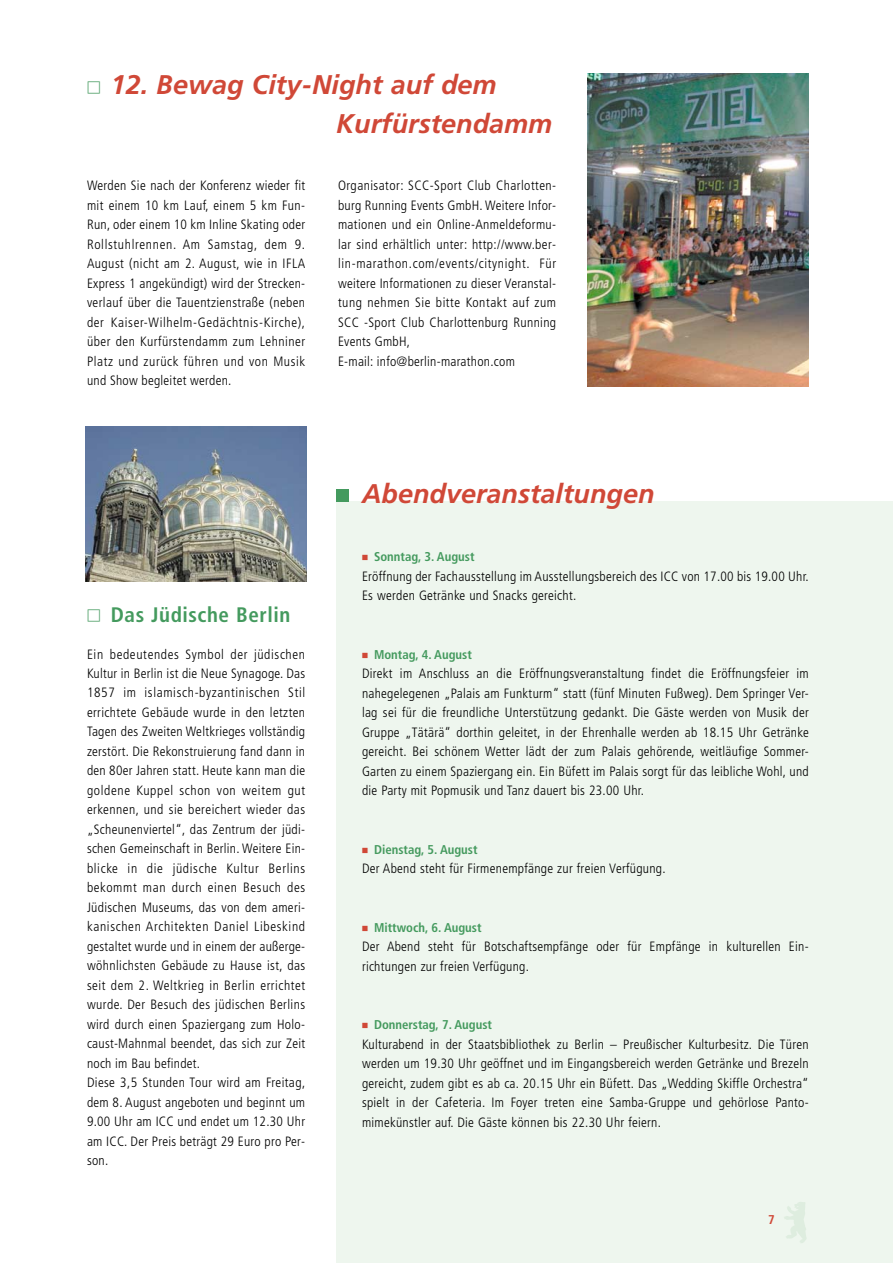
<style>
.page{position:relative;width:893px;height:1263px;background:#fff}
.page>*{position:absolute;margin:0;border:0;box-sizing:border-box;transform-origin:0 0}
.t1{font:italic 700 27px/39px "Frutiger";color:#d04837}
.t2{font:700 condensed 21px "Frutiger";letter-spacing:.025em;color:#449a5e}
.t3{font:300 condensed 13.5px/19.5px "Frutiger";letter-spacing:.02em;color:#000}
.t4{font:700 condensed 12.75px "Frutiger";color:#449a5e}
.t5{font:700 condensed 12.75px "Frutiger";color:#d04837}
.s1{font-family:"Universal Newswith Comm Pi";font-weight:400;font-style:normal;font-size:13.5px;color:#449a5e}
.s2{font-family:"Universal Newswith Comm Pi";font-weight:400;font-stretch:normal;font-size:13.5px}
</style>
<div class="page">
<div style="left:336px;top:502px;width:556px;height:761px;background:#eef6ee"></div>
<svg style="left:784px;top:1202px;width:22px;height:41px"></svg>
<img style="left:587px;top:74px;width:221px;height:312px">
<img style="left:85px;top:426px;width:222px;height:156px">
<div style="left:336px;top:489px;width:13px;height:13px;background:#449a5e"></div>
<h1 class="t1" style="left:336px;top:67px;width:217px;text-indent:-249px"><span class="s1">□</span> 12. Bewag City-Night auf dem<br>Kurfürstendamm</h1>
<p class="t3" style="left:87px;top:177px;width:220px;text-align:justify">Werden Sie nach der Konferenz wieder fit mit einem 10 km Lauf, einem 5 km Fun-Run, oder einem 10 km Inline Skating oder Rollstuhlrennen. Am Samstag, dem 9.<br>August (nicht am 2. August, wie in IFLA Express 1 angekündigt) wird der Strecken&shy;verlauf über die Tauentzienstraße (neben der Kaiser-Wilhelm-Gedächtnis-Kirche), über den Kurfürstendamm zum Lehniner Platz und zurück führen und von Musik und Show begleitet werden.</p>
<p class="t3" style="left:338px;top:177px;width:220px">Organisator: SCC-Sport Club Charlotten&shy;burg Running Events GmbH. Weitere Infor&shy;mationen und ein Online-Anmeldeformu&shy;lar sind erhältlich unter: http://www.ber&shy;lin-marathon.com/events/citynight. Für weitere Informationen zu dieser Veranstal&shy;tung nehmen Sie bitte Kontakt auf zum SCC -Sport Club Charlottenburg Running Events GmbH,<br>E-mail: info@berlin-marathon.com</p>
<h1 class="t1" style="left:362px;top:476px;width:294px">Abendveranstaltungen</h1>
<h2 class="t2" style="left:87px;top:606px;width:205px"><span class="s2">□</span> Das Jüdische Berlin</h2>
<p class="t3" style="left:87px;top:645px;width:220px">Ein bedeutendes Symbol der jüdischen Kultur in Berlin ist die Neue Synagoge. Das 1857 im islamisch-byzantinischen Stil errichtete Gebäude wurde in den letzten Tagen des Zweiten Weltkrieges vollständig zerstört. Die Rekonstruierung fand dann in den 80er Jahren statt. Heute kann man die goldene Kuppel schon von weitem gut erkennen, und sie bereichert wieder das „Scheunenviertel“, das Zentrum der jüdi&shy;schen Gemeinschaft in Berlin. Weitere Ein&shy;blicke in die jüdische Kultur Berlins bekommt man durch einen Besuch des Jüdischen Museums, das von dem ameri&shy;kanischen Architekten Daniel Libeskind gestaltet wurde und in einem der außerge&shy;wöhnlichsten Gebäude zu Hause ist, das seit dem 2. Weltkrieg in Berlin errichtet wurde. Der Besuch des jüdischen Berlins wird durch einen Spaziergang zum Holo&shy;caust-Mahnmal beendet, das sich zur Zeit noch im Bau befindet.<br>Diese 3,5 Stunden Tour wird am Freitag, dem 8. August angeboten und beginnt um 9.00 Uhr am ICC und endet um 12.30 Uhr am ICC. Der Preis beträgt 29 Euro pro Per&shy;son.</p>
<p class="t4" style="left:374px;top:551px;width:102px">Sonntag, 3. August</p>
<p class="t3" style="left:362px;top:567px;width:448px">Eröffnung der Fachausstellung im Ausstellungsbereich des ICC von 17.00 bis 19.00 Uhr.<br>Es werden Getränke und Snacks gereicht.</p>
<p class="t4" style="left:374px;top:649px;width:99px">Montag, 4. August</p>
<p class="t3" style="left:362px;top:665px;width:448px;text-align:justify">Direkt im Anschluss an die Eröffnungsveranstaltung findet die Eröffnungsfeier im nahegelegenen „Palais am Funkturm“ statt (fünf Minuten Fußweg). Dem Springer Ver&shy;lag sei für die freundliche Unterstützung gedankt. Die Gäste werden von Musik der Gruppe „Tätärä“ dorthin geleitet, in der Ehrenhalle werden ab 18.15 Uhr Getränke gereicht. Bei schönem Wetter lädt der zum Palais gehörende, weitläufige Sommer-Garten zu einem Spaziergang ein. Ein Büfett im Palais sorgt für das leibliche Wohl, und die Party mit Popmusik und Tanz dauert bis 23.00 Uhr.</p>
<p class="t4" style="left:374px;top:844px;width:105px">Dienstag, 5. August</p>
<p class="t3" style="left:362px;top:860px;width:305px">Der Abend steht für Firmenempfänge zur freien Verfügung.</p>
<p class="t4" style="left:374px;top:922px;width:109px">Mittwoch, 6. August</p>
<p class="t3" style="left:362px;top:938px;width:448px">Der Abend steht für Botschaftsempfänge oder für Empfänge in kulturellen Ein&shy;richtungen zur freien Verfügung.</p>
<p class="t4" style="left:374px;top:1019px;width:119px">Donnerstag, 7. August</p>
<p class="t3" style="left:362px;top:1035px;width:448px;text-align:justify">Kulturabend in der Staatsbibliothek zu Berlin – Preußischer Kulturbesitz. Die Türen werden um 19.30 Uhr geöffnet und im Eingangsbereich werden Getränke und Brezeln gereicht, zudem gibt es ab ca. 20.15 Uhr ein Büfett. Das „Wedding Skiffle Orchestra“ spielt in der Cafeteria. Im Foyer treten eine Samba-Gruppe und gehörlose Panto&shy;mimekünstler auf. Die Gäste können bis 22.30 Uhr feiern.</p>
<p class="t5" style="left:768px;top:1215px;width:8px">7</p>
</div>
